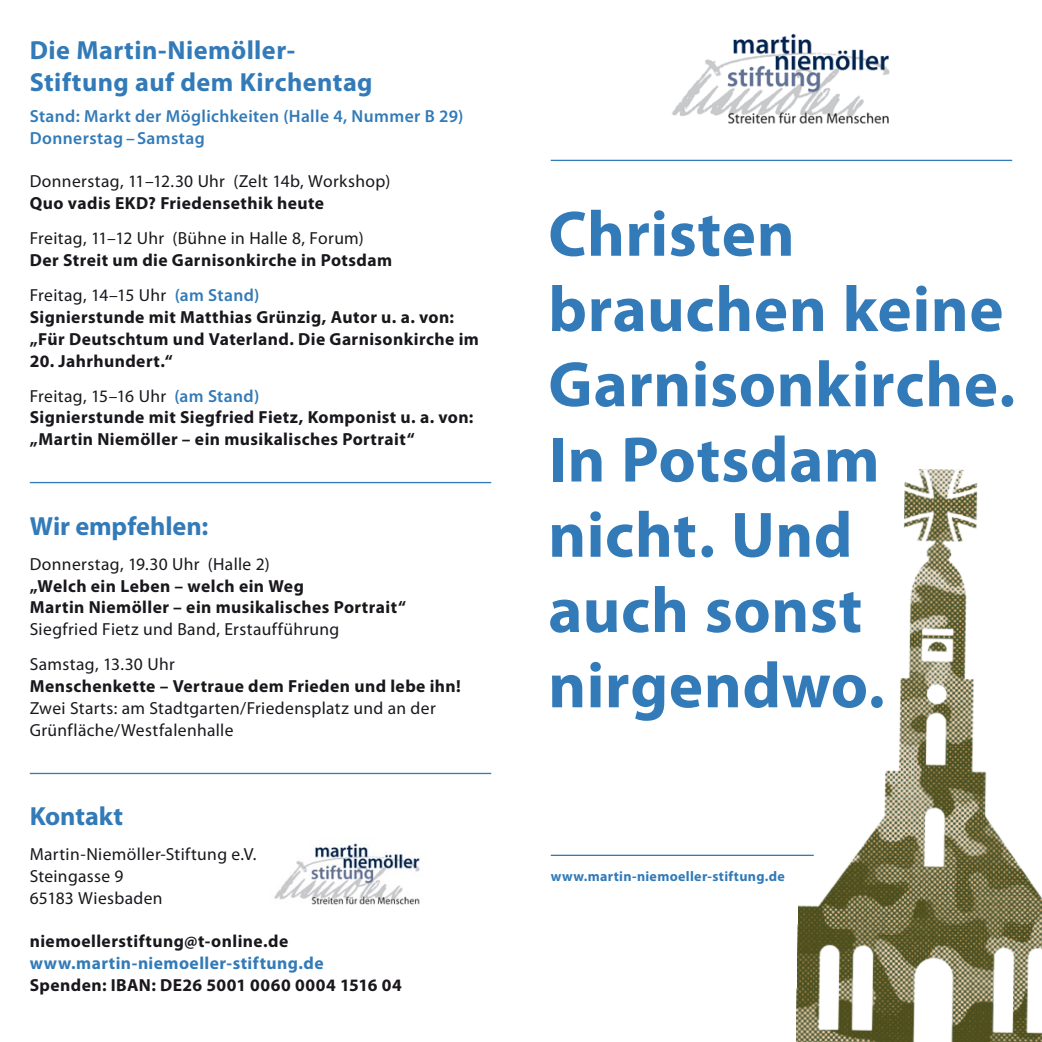
<style>
.page{position:relative;width:1042px;height:1042px;background:#fff}
.page>*{position:absolute;margin:0;border:0;box-sizing:border-box;transform-origin:0 0}
.t1{font:700 64.75px/75.2px "Myriad Pro";letter-spacing:.01em;color:#327ab8}
.t2{font:700 26.25px/31.5px "Myriad Pro";letter-spacing:.015em;color:#327ab8}
.t3{font:700 26.25px "Myriad Pro";letter-spacing:-.005em;color:#327ab8}
.t4{font:700 17.5px/21.9px "Myriad Pro";letter-spacing:.025em;color:#1a171c}
.t5{font:17.5px/21.9px "Myriad Pro";letter-spacing:.02em;color:#1a171c}
.t6{font:600 17.5px/21.9px "Myriad Pro";letter-spacing:.025em;color:#327ab8}
.t7{font:700 17.5px "Myriad Pro";letter-spacing:.025em;color:#327ab8}
.t8{font:700 14px "Myriad Pro";letter-spacing:.025em;color:#327ab8}
.s1{font-weight:400}
.s2{font-weight:600;color:#327ab8}
</style>
<div class="page">
<img style="left:796px;top:469px;width:246px;height:573px">
<img style="left:672px;top:34px;width:218px;height:90px">
<hr style="left:551px;top:160px;width:461px;height:1px;background:#327ab8">
<hr style="left:551px;top:854px;width:263px;height:2px;background:#327ab8">
<hr style="left:30px;top:773px;width:461px;height:1px;background:#327ab8">
<hr style="left:30px;top:482px;width:461px;height:1px;background:#327ab8">
<img style="left:274px;top:843px;width:146px;height:62px">
<h2 class="t2" style="left:30px;top:34px;width:344px">Die Martin-Niemöller-<br>Stiftung auf dem Kirchentag</h2>
<p class="t6" style="left:30px;top:105px;width:435px">Stand: Markt der Möglichkeiten (Halle 4, Nummer B 29)<br>Donnerstag –Samstag</p>
<p class="t5" style="left:30px;top:170px;width:362px">Donnerstag, 11–12.30 Uhr (Zelt 14b, Workshop)</p>
<p class="t4" style="left:30px;top:192px;width:296px">Quo vadis EKD? Friedensethik heute</p>
<p class="t5" style="left:30px;top:227px;width:335px">Freitag, 11–12 Uhr (Bühne in Halle 8, Forum)</p>
<p class="t4" style="left:30px;top:242px;width:364px;line-height:35px">Der Streit um die Garnisonkirche in Potsdam<br><span class="s1">Freitag, 14–15 Uhr</span> <span class="s2">(am Stand)</span></p>
<p class="t4" style="left:30px;top:305px;width:451px">Signierstunde mit Matthias Grünzig, Autor u. a. von: „Für Deutschtum und Vaterland. Die Garnisonkirche im</p>
<p class="t4" style="left:30px;top:343px;width:231px;line-height:35px">20. Jahrhundert.“<br><span class="s1">Freitag, 15–16 Uhr</span> <span class="s2">(am Stand)</span></p>
<p class="t4" style="left:30px;top:406px;width:445px">Signierstunde mit Siegfried Fietz, Komponist u. a. von: „Martin Niemöller – ein musikalisches Portrait“</p>
<h2 class="t3" style="left:30px;top:509px;width:180px">Wir empfehlen:</h2>
<p class="t5" style="left:30px;top:552px;width:241px">Donnerstag, 19.30 Uhr (Halle 2)</p>
<p class="t4" style="left:30px;top:574px;width:378px">„Welch ein Leben – welch ein Weg<br>Martin Niemöller – ein musikalisches Portrait“</p>
<p class="t5" style="left:30px;top:611px;width:311px;line-height:35px">Siegfried Fietz und Band, Erstaufführung<br>Samstag, 13.30 Uhr</p>
<p class="t4" style="left:30px;top:675px;width:433px">Menschenkette – Vertraue dem Frieden und lebe ihn!</p>
<p class="t5" style="left:30px;top:697px;width:407px">Zwei Starts: am Stadtgarten/Friedensplatz und an der<br>Grünfläche/Westfalenhalle</p>
<h2 class="t3" style="left:30px;top:799px;width:95px">Kontakt</h2>
<p class="t5" style="left:30px;top:843px;width:228px">Martin-Niemöller-Stiftung e.V.<br>Steingasse 9<br>65183 Wiesbaden</p>
<p class="t4" style="left:30px;top:929px;width:260px">niemoellerstiftung@t-online.de</p>
<p class="t7" style="left:30px;top:951px;width:295px">www.martin-niemoeller-stiftung.de</p>
<p class="t4" style="left:30px;top:973px;width:373px">Spenden: IBAN: DE26 5001 0060 0004 1516 04</p>
<h1 class="t1" style="left:548px;top:194px;width:468px">Christen brauchen keine<br>Garnisonkirche.<br>In Potsdam nicht. Und<br>auch sonst nirgendwo.</h1>
<p class="t8" style="left:551px;top:867px;width:236px">www.martin-niemoeller-stiftung.de</p>
</div>
